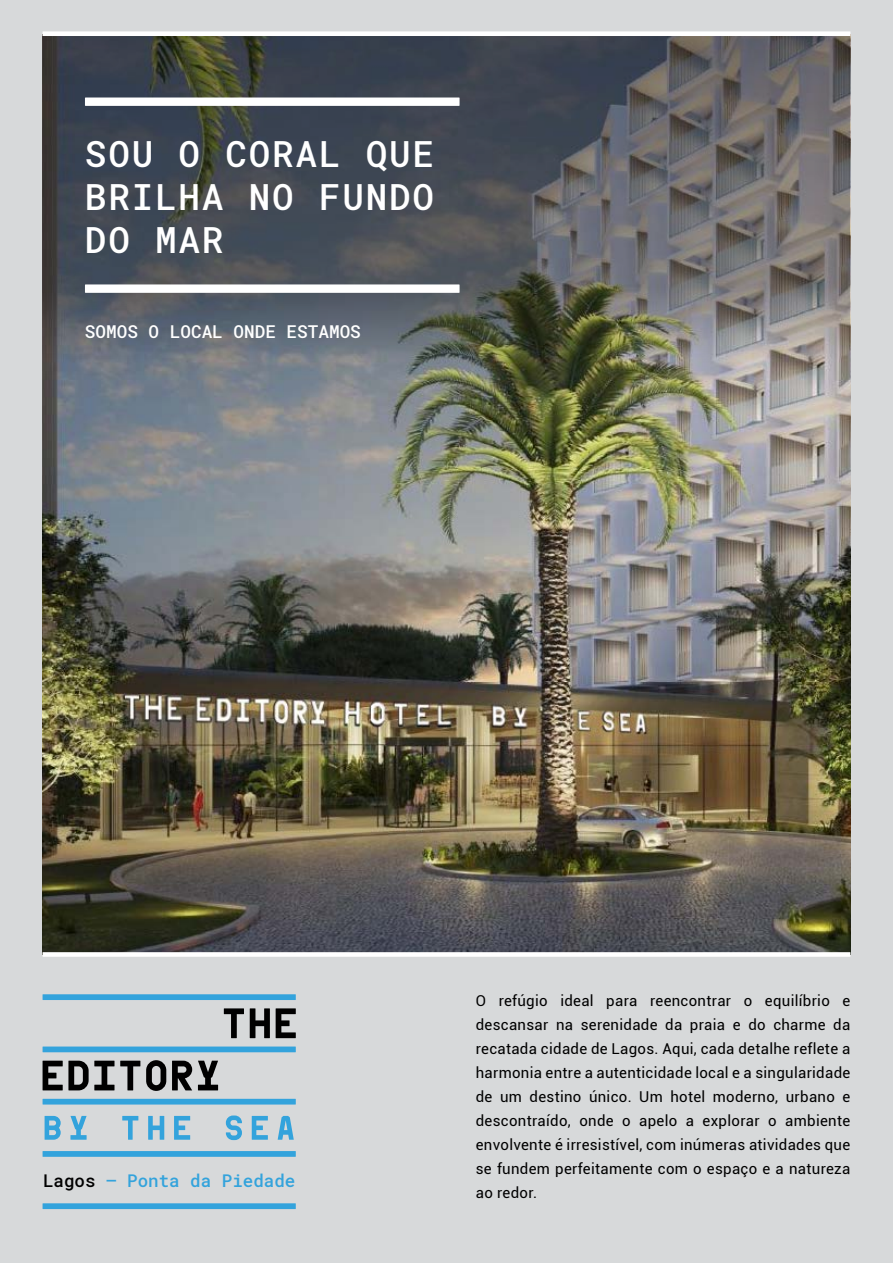
<style>
.page{position:relative;width:893px;height:1263px;background:#d7d9da}
.page>*{position:absolute;margin:0;border:0;box-sizing:border-box;transform-origin:0 0}
.t1{font:500 36px/43.2px "Roboto Mono";letter-spacing:.05em;color:#fff;text-align:justify}
.t2{font:500 17.7px "Roboto Mono";color:#fff}
.t3{font:500 17.55px "Roboto Mono";color:#33a3dc}
.t4{font:15px/24px "Roboto";letter-spacing:.02em;color:#000;text-align:justify}
.s1{color:#000}
</style>
<div class="page">
<img style="left:43px;top:375px;width:807px;height:577px">
<svg style="left:43px;top:36px;width:807px;height:339px;background:#565a5e"></svg>
<svg style="left:43px;top:952px;width:807px;height:5px"></svg>
<svg style="left:43px;top:31px;width:807px;height:5px;background:#fbfbfb"></svg>
<svg style="left:85px;top:98px;width:375px;height:8px;background:#fcfcfc"></svg>
<svg style="left:85px;top:284px;width:375px;height:9px;background:#f2f3f3"></svg>
<svg style="left:45px;top:1116px;width:16px;height:24px"></svg>
<svg style="left:70px;top:1116px;width:17px;height:24px"></svg>
<svg style="left:122px;top:1116px;width:16px;height:24px"></svg>
<svg style="left:148px;top:1116px;width:16px;height:24px"></svg>
<svg style="left:174px;top:1116px;width:16px;height:24px"></svg>
<svg style="left:252px;top:1116px;width:16px;height:24px"></svg>
<svg style="left:278px;top:1116px;width:16px;height:24px"></svg>
<svg style="left:226px;top:1115px;width:16px;height:25px"></svg>
<svg style="left:43px;top:994px;width:253px;height:6px;background:#3ba5db"></svg>
<svg style="left:43px;top:1046px;width:253px;height:6px;background:#42a7db"></svg>
<svg style="left:43px;top:1099px;width:253px;height:5px"></svg>
<svg style="left:276px;top:1008px;width:20px;height:30px"></svg>
<svg style="left:250px;top:1008px;width:20px;height:30px"></svg>
<svg style="left:224px;top:1008px;width:20px;height:30px"></svg>
<svg style="left:146px;top:1060px;width:20px;height:31px"></svg>
<svg style="left:172px;top:1061px;width:20px;height:29px"></svg>
<svg style="left:198px;top:1061px;width:20px;height:29px"></svg>
<svg style="left:43px;top:1061px;width:97px;height:29px"></svg>
<svg style="left:43px;top:1151px;width:253px;height:6px;background:#39a5db"></svg>
<svg style="left:43px;top:1203px;width:253px;height:6px;background:#3ba5db"></svg>
<h1 class="t1" style="left:85px;top:131px;width:351px">SOU O CORAL QUE BRILHA NO FUNDO DO MAR</h1>
<p class="t2" style="left:85px;top:319px;width:277px">SOMOS O LOCAL ONDE ESTAMOS</p>
<p class="t3" style="left:43px;top:1168px;width:254px"><span class="s1">Lagos</span> — Ponta da Piedade</p>
<p class="t4" style="left:476px;top:988px;width:376px">O refúgio ideal para reencontrar o equilíbrio e descansar na serenidade da praia e do charme da recatada cidade de Lagos. Aqui, cada detalhe reflete a harmonia entre a autenticidade local e a singularidade de um destino único. Um hotel moderno, urbano e descontraído, onde o apelo a explorar o ambiente envolvente é irresistível, com inúmeras atividades que se fundem perfeitamente com o espaço e a natureza ao redor.</p>
</div>
